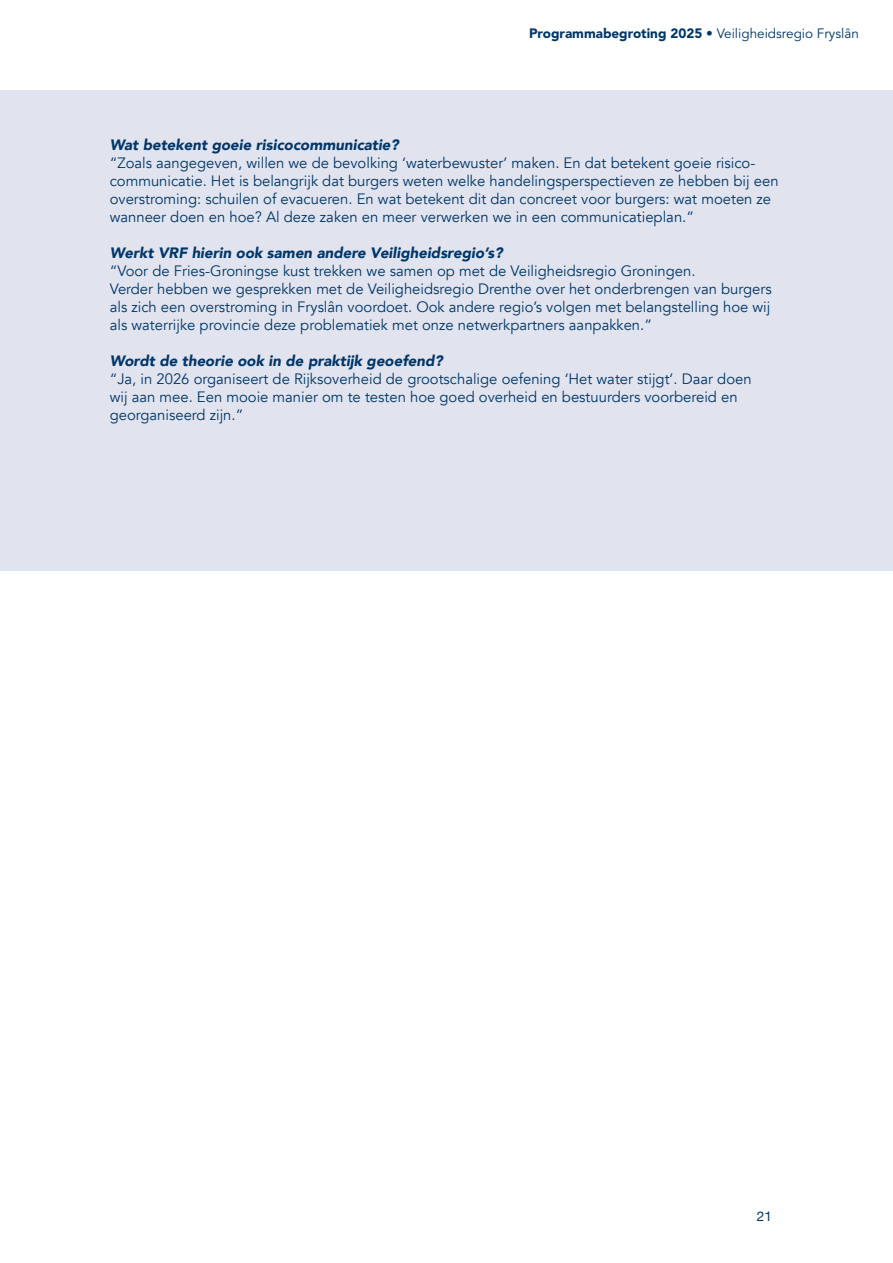
<style>
.page{position:relative;width:893px;height:1263px;background:#fff}
.page>*{position:absolute;margin:0;border:0;box-sizing:border-box;transform-origin:0 0}
.Platte_Tekst{font:15px/18px "Avenir";color:#003669}
.Tussenkop_BLAUW_schuin{font:italic 900 15px "Avenir";color:#003669}
.t1{font:13.5px "Avenir LT Std";color:#003669}
.t2{font:13.5px "Helvetica Neue";color:#003669}
.s1{font-weight:900}
</style>
<div class="page">
<div style="left:0;top:91px;width:893px;height:480px;background:#e1e4ef"></div>
<p class="t1" style="left:529px;top:26px;width:331px"><span class="s1">Programmabegroting 2025</span> • Veiligheidsregio Fryslân</p>
<p class="Tussenkop_BLAUW_schuin" style="left:110px;top:132px;width:291px">Wat betekent goeie risicocommunicatie?</p>
<p class="Platte_Tekst" style="left:110px;top:154px;width:670px">“Zoals aangegeven, willen we de bevolking ‘waterbewuster’ maken. En dat betekent goeie risico&shy;communicatie. Het is belangrijk dat burgers weten welke handelingsperspectieven ze hebben bij een overstroming: schuilen of evacueren. En wat betekent dit dan concreet voor burgers: wat moeten ze wanneer doen en hoe? Al deze zaken en meer verwerken we in een communicatieplan.”</p>
<p class="Tussenkop_BLAUW_schuin" style="left:110px;top:240px;width:395px">Werkt VRF hierin ook samen andere Veiligheidsregio’s?</p>
<p class="Platte_Tekst" style="left:110px;top:262px;width:663px">“Voor de Fries-Groningse kust trekken we samen op met de Veiligheidsregio Groningen.<br>Verder hebben we gesprekken met de Veiligheidsregio Drenthe over het onderbrengen van burgers als zich een overstroming in Fryslân voordoet. Ook andere regio’s volgen met belangstelling hoe wij als waterrijke provincie deze problematiek met onze netwerkpartners aanpakken.”</p>
<p class="Tussenkop_BLAUW_schuin" style="left:110px;top:348px;width:335px">Wordt de theorie ook in de praktijk geoefend?</p>
<p class="Platte_Tekst" style="left:110px;top:370px;width:643px">“Ja, in 2026 organiseert de Rijksoverheid de grootschalige oefening ‘Het water stijgt’. Daar doen wij aan mee. Een mooie manier om te testen hoe goed overheid en bestuurders voorbereid en georganiseerd zijn.”</p>
<p class="t2" style="left:757px;top:1206px;width:17px">21</p>
</div>
